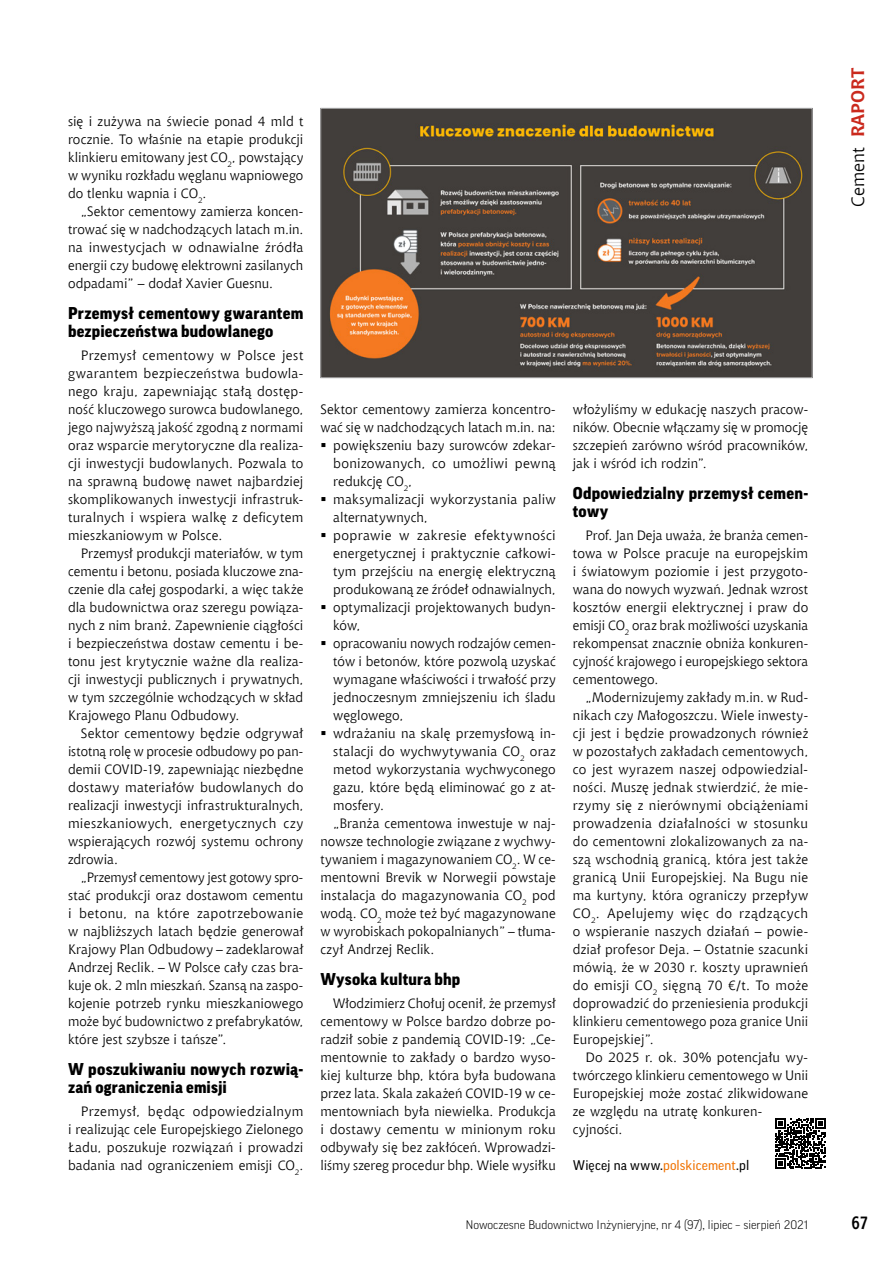
<style>
.page{position:relative;width:893px;height:1263px;background:#fff}
.page>*{position:absolute;margin:0;border:0;box-sizing:border-box;transform-origin:0 0}
.t1{font:18px "Chianti EU";color:#000}
.t2{font:700 18px "Aerton Cnd EFN";color:#000}
.t3{font:900 16.5px/18px "Good Pro";letter-spacing:.015em;color:#000}
.t4{font:13.5px/18px "Chianti EU";letter-spacing:.005em;color:#000;text-align:justify}
.t5{font:13.5px "Chianti EU";letter-spacing:.03em;color:#000}
.t6{font:13.5px "Good Pro";letter-spacing:.01em;color:#000}
.t7{font:300 12px "Good Pro";color:#000}
.s1{font-weight:700;color:#ca291d}
.s2{color:#f07200}
</style>
<div class="page">
<svg style="left:775px;top:1118px;width:51px;height:51px"></svg>
<img style="left:322px;top:110px;width:488px;height:266px">
<div style="left:320px;top:108px;width:492px;height:270px;border:1px solid #afafb0"></div>
<p class="t4" style="left:68px;top:112px;width:237px">się i zużywa na świecie ponad 4 mld t rocznie. To właśnie na etapie produkcji klinkieru emitowany jest CO<sub>2</sub>, powstający w wyniku rozkładu węglanu wapniowego do tlenku wapnia i CO<sub>2</sub>.</p>
<p class="t4" style="left:68px;top:202px;width:237px;text-indent:13px">„Sektor cementowy zamierza koncen&shy;trować się w nadchodzących latach m.in. na inwestycjach w odnawialne źródła energii czy budowę elektrowni zasilanych odpadami” – dodał Xavier Guesnu.</p>
<p class="t3" style="left:68px;top:304px;width:237px">Przemysł cementowy gwarantem bezpieczeństwa budowlanego</p>
<p class="t4" style="left:68px;top:346px;width:237px;text-indent:13px">Przemysł cementowy w Polsce jest gwarantem bezpieczeństwa budowla&shy;nego kraju, zapewniając stałą dostęp&shy;ność kluczowego surowca budowlanego, jego najwyższą jakość zgodną z normami oraz wsparcie merytoryczne dla realiza&shy;cji inwestycji budowlanych. Pozwala to na sprawną budowę nawet najbardziej skomplikowanych inwestycji infrastruk&shy;turalnych i wspiera walkę z deficytem mieszkaniowym w Polsce.</p>
<p class="t4" style="left:68px;top:544px;width:237px;text-indent:13px">Przemysł produkcji materiałów, w tym cementu i betonu, posiada kluczowe zna&shy;czenie dla całej gospodarki, a więc także dla budownictwa oraz szeregu powiąza&shy;nych z nim branż. Zapewnienie ciągłości i bezpieczeństwa dostaw cementu i be&shy;tonu jest krytycznie ważne dla realiza&shy;cji inwestycji publicznych i prywatnych, w tym szczególnie wchodzących w skład Krajowego Planu Odbudowy.</p>
<p class="t4" style="left:68px;top:724px;width:237px;text-indent:13px">Sektor cementowy będzie odgrywał istotną rolę w procesie odbudowy po pan&shy;demii COVID-19, zapewniając niezbędne dostawy materiałów budowlanych do realizacji inwestycji infrastrukturalnych, mieszkaniowych, energetycznych czy wspierających rozwój systemu ochrony zdrowia.</p>
<p class="t4" style="left:68px;top:868px;width:237px;text-indent:13px">„Przemysł cementowy jest gotowy spro&shy;stać produkcji oraz dostawom cementu i betonu, na które zapotrzebowanie w najbliższych latach będzie generował Krajowy Plan Odbudowy – zadeklarował Andrzej Reclik. – W Polsce cały czas bra&shy;kuje ok. 2 mln mieszkań. Szansą na zaspo&shy;kojenie potrzeb rynku mieszkaniowego może być budownictwo z prefabrykatów, które jest szybsze i tańsze”.</p>
<p class="t3" style="left:68px;top:1060px;width:237px">W poszukiwaniu nowych rozwią&shy;zań ograniczenia emisji</p>
<p class="t4" style="left:68px;top:1102px;width:237px;text-indent:13px">Przemysł, będąc odpowiedzialnym i realizując cele Europejskiego Zielonego Ładu, poszukuje rozwiązań i prowadzi badania nad ograniczeniem emisji CO<sub>2</sub>.</p>
<h1 class="t1" style="left:847px;top:207px;width:140px;rotate:-90deg">Cement <span class="s1">RAPORT</span></h1>
<p class="t4" style="left:320px;top:400px;width:237px">Sektor cementowy zamierza koncentro-</p>
<p class="t4" style="left:320px;top:418px;width:237px">wać się w nadchodzących latach m.in. na:</p>
<p class="t4" style="left:333px;top:436px;width:224px">powiększeniu bazy surowców zdekar-</p>
<p class="t4" style="left:333px;top:454px;width:224px">bonizowanych, co umożliwi pewną</p>
<p class="t4" style="left:333px;top:472px;width:80px">redukcję CO<sub>2</sub>,</p>
<p class="t4" style="left:333px;top:490px;width:224px">maksymalizacji wykorzystania paliw</p>
<p class="t4" style="left:333px;top:508px;width:96px">alternatywnych,</p>
<p class="t5" style="left:333px;top:527px;width:224px">poprawie w zakresie efektywności</p>
<p class="t4" style="left:333px;top:544px;width:224px">energetycznej i praktycznie całkowi-</p>
<p class="t4" style="left:333px;top:562px;width:224px">tym przejściu na energię elektryczną</p>
<p class="t4" style="left:333px;top:580px;width:224px">produkowaną ze źródeł odnawialnych,</p>
<p class="t4" style="left:333px;top:598px;width:224px">optymalizacji projektowanych budyn-</p>
<p class="t4" style="left:333px;top:616px;width:29px">ków,</p>
<p class="t4" style="left:333px;top:634px;width:224px">opracowaniu nowych rodzajów cemen-</p>
<p class="t4" style="left:333px;top:652px;width:224px">tów i betonów, które pozwolą uzyskać</p>
<p class="t4" style="left:333px;top:670px;width:224px">wymagane właściwości i trwałość przy</p>
<p class="t4" style="left:333px;top:688px;width:224px">jednoczesnym zmniejszeniu ich śladu</p>
<p class="t4" style="left:333px;top:706px;width:72px">węglowego,</p>
<p class="t4" style="left:333px;top:724px;width:224px">wdrażaniu na skalę przemysłową in-</p>
<p class="t4" style="left:333px;top:742px;width:224px">stalacji do wychwytywania CO<sub>2</sub> oraz</p>
<p class="t4" style="left:333px;top:760px;width:224px">metod wykorzystania wychwyconego</p>
<p class="t4" style="left:333px;top:778px;width:224px">gazu, które będą eliminować go z at-</p>
<p class="t4" style="left:333px;top:796px;width:52px">mosfery.</p>
<p class="t4" style="left:333px;top:814px;width:224px">„Branża cementowa inwestuje w naj-</p>
<p class="t4" style="left:320px;top:832px;width:237px">nowsze technologie związane z wychwy-</p>
<p class="t4" style="left:320px;top:850px;width:237px">tywaniem i magazynowaniem CO<sub>2</sub>. W ce-</p>
<p class="t4" style="left:320px;top:868px;width:237px">mentowni Brevik w Norwegii powstaje</p>
<p class="t4" style="left:320px;top:886px;width:237px">instalacja do magazynowania CO<sub>2</sub> pod</p>
<p class="t4" style="left:320px;top:904px;width:237px">wodą. CO<sub>2</sub> może też być magazynowane</p>
<p class="t4" style="left:320px;top:922px;width:237px">w wyrobiskach pokopalnianych” – tłuma-</p>
<p class="t4" style="left:320px;top:940px;width:115px">czył Andrzej Reclik.</p>
<p class="t3" style="left:320px;top:970px;width:141px">Wysoka kultura bhp</p>
<p class="t4" style="left:320px;top:994px;width:237px;text-indent:13px">Włodzimierz Chołuj ocenił, że przemysł cementowy w Polsce bardzo dobrze po&shy;radził sobie z pandemią COVID-19: „Ce&shy;mentownie to zakłady o bardzo wyso&shy;kiej kulturze bhp, która była budowana przez lata. Skala zakażeń COVID-19 w ce&shy;mentowniach była niewielka. Produkcja i dostawy cementu w minionym roku odbywały się bez zakłóceń. Wprowadzi&shy;liśmy szereg procedur bhp. Wiele wysiłku</p>
<p class="t4" style="left:573px;top:400px;width:237px">włożyliśmy w edukację naszych pracow&shy;ników. Obecnie włączamy się w promocję szczepień zarówno wśród pracowników, jak i wśród ich rodzin”.</p>
<p class="t3" style="left:573px;top:484px;width:237px">Odpowiedzialny przemysł cemen&shy;towy</p>
<p class="t4" style="left:573px;top:526px;width:237px;text-indent:13px">Prof. Jan Deja uważa, że branża cemen&shy;towa w Polsce pracuje na europejskim i światowym poziomie i jest przygoto&shy;wana do nowych wyzwań. Jednak wzrost kosztów energii elektrycznej i praw do emisji CO<sub>2</sub> oraz brak możliwości uzyskania rekompensat znacznie obniża konkuren&shy;cyjność krajowego i europejskiego sektora cementowego.</p>
<p class="t4" style="left:573px;top:688px;width:237px;text-indent:13px">„Modernizujemy zakłady m.in. w Rud&shy;nikach czy Małogoszczu. Wiele inwesty&shy;cji jest i będzie prowadzonych również w pozostałych zakładach cementowych, co jest wyrazem naszej odpowiedzial&shy;ności. Muszę jednak stwierdzić, że mie&shy;rzymy się z nierównymi obciążeniami prowadzenia działalności w stosunku do cementowni zlokalizowanych za na&shy;szą wschodnią granicą, która jest także granicą Unii Europejskiej. Na Bugu nie ma kurtyny, która ograniczy przepływ CO<sub>2</sub>. Apelujemy więc do rządzących o wspieranie naszych działań – powie&shy;dział profesor Deja. – Ostatnie szacunki mówią, że w 2030 r. koszty uprawnień do emisji CO<sub>2</sub> sięgną 70 €/t. To może doprowadzić do przeniesienia produkcji klinkieru cementowego poza granice Unii Europejskiej”.</p>
<p class="t4" style="left:573px;top:1048px;width:237px;text-align:left;text-indent:13px">Do 2025 r. ok. 30% potencjału wy&shy;twórczego klinkieru cementowego w Unii<br>Europejskiej może zostać zlikwidowane ze względu na utratę konkuren&shy;cyjności.</p>
<p class="t6" style="left:573px;top:1157px;width:178px">Więcej na www.<span class="s2">polskicement</span>.pl</p>
<p class="t7" style="left:466px;top:1218px;width:344px">Nowoczesne Budownictwo Inżynieryjne, nr 4 (97), lipiec – sierpień 2021</p>
<h1 class="t2" style="left:851px;top:1212px;width:18px">67</h1>
</div>
